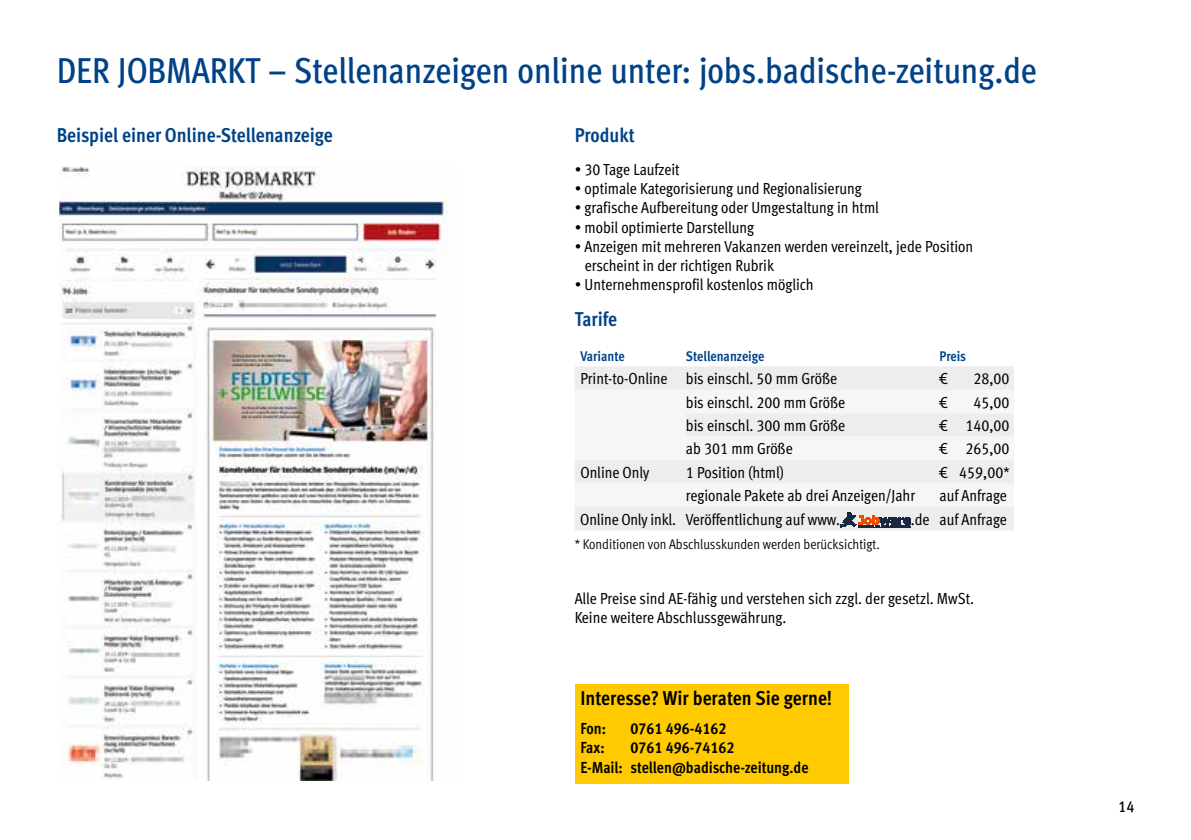
<style>
.page{position:relative;width:1191px;height:840px;background:#fff}
.page>*{position:absolute;margin:0;border:0;box-sizing:border-box;transform-origin:0 0}
.t1{font:500 condensed 36px "Meta OT";color:#004287}
.t2{font:700 condensed 20px "Meta OT";color:#004287}
.t3{font:700 condensed 20px "Meta OT";color:#000}
.t4{font:condensed 16px/19.2px "Meta OT";color:#000}
.t5{font:700 condensed 16px/19.2px "Meta OT";color:#000}
.t6{font:500 condensed 16px "Meta OT";color:#000}
.t7{font:14px "Meta OT Cond Norm";color:#000}
.t8{font:700 condensed 14px "Meta OT";letter-spacing:-.005em;color:#004287}
</style>
<div class="page">
<div style="left:574px;top:683px;width:274px;height:99px;background:#ffcb00"></div>
<div style="left:575px;top:366px;width:439px;height:164px;background:#ededed"></div>
<svg style="left:575px;top:389px;width:439px;height:117px;fill:#f6f6f6"></svg>
<svg style="left:840px;top:511px;width:71px;height:17px"></svg>
<img style="left:60px;top:167px;width:388px;height:612px">
<h1 class="t1" style="left:57px;top:47px;width:981px">DER JOBMARKT – Stellenanzeigen online unter: jobs.badische-zeitung.de</h1>
<p class="t2" style="left:57px;top:122px;width:278px">Beispiel einer Online-Stellenanzeige</p>
<p class="t2" style="left:574px;top:122px;width:62px">Produkt</p>
<p class="t4" style="left:574px;top:159px;width:107px">• 30 Tage Laufzeit</p>
<p class="t4" style="left:574px;top:178px;width:288px">• optimale Kategorisierung und Regionalisierung</p>
<p class="t4" style="left:574px;top:197px;width:306px">• grafische Aufbereitung oder Umgestaltung in html</p>
<p class="t4" style="left:574px;top:217px;width:181px">• mobil optimierte Darstellung</p>
<p class="t4" style="left:584px;top:236px;width:390px;text-indent:-10px">• Anzeigen mit mehreren Vakanzen werden vereinzelt, jede Position erscheint in der richtigen Rubrik</p>
<p class="t4" style="left:574px;top:274px;width:240px">• Unternehmensprofil kostenlos möglich</p>
<p class="t2" style="left:574px;top:306px;width:44px">Tarife</p>
<p class="t8" style="left:580px;top:346px;width:46px">Variante</p>
<p class="t8" style="left:686px;top:346px;width:80px">Stellenanzeige</p>
<p class="t8" style="left:939px;top:346px;width:28px">Preis</p>
<p class="t4" style="left:580px;top:368px;width:258px">Print-to-Online bis einschl. 50 mm Größe</p>
<p class="t4" style="left:939px;top:368px;width:9px">€</p>
<p class="t4" style="left:973px;top:368px;width:38px">28,00</p>
<p class="t4" style="left:686px;top:391px;width:161px">bis einschl. 200 mm Größe</p>
<p class="t4" style="left:939px;top:391px;width:9px">€</p>
<p class="t4" style="left:973px;top:391px;width:38px">45,00</p>
<p class="t4" style="left:686px;top:415px;width:161px">bis einschl. 300 mm Größe</p>
<p class="t4" style="left:939px;top:415px;width:72px">€ 140,00</p>
<p class="t4" style="left:686px;top:438px;width:108px">ab 301 mm Größe</p>
<p class="t4" style="left:939px;top:438px;width:72px">€ 265,00</p>
<p class="t4" style="left:580px;top:462px;width:70px">Online Only</p>
<p class="t4" style="left:686px;top:462px;width:99px">1 Position (html)</p>
<p class="t4" style="left:939px;top:462px;width:72px">€ 459,00*</p>
<p class="t4" style="left:686px;top:485px;width:231px">regionale Pakete ab drei Anzeigen/Jahr</p>
<p class="t4" style="left:939px;top:485px;width:69px">auf Anfrage</p>
<p class="t4" style="left:580px;top:508px;width:261px">Online Only inkl. Veröffentlichung auf www.</p>
<p class="t4" style="left:911px;top:508px;width:98px">.de auf Anfrage</p>
<p class="t7" style="left:574px;top:535px;width:307px">* Konditionen von Abschlusskunden werden berücksichtigt.</p>
<p class="t4" style="left:574px;top:588px;width:401px">Alle Preise sind AE-fähig und verstehen sich zzgl. der gesetzl. MwSt.<br>Keine weitere Abschlussgewährung.</p>
<p class="t3" style="left:580px;top:684px;width:253px">Interesse? Wir beraten Sie gerne!</p>
<p class="t5" style="left:580px;top:718px;width:27px">Fon:</p>
<p class="t5" style="left:630px;top:718px;width:97px">0761 496-4162</p>
<p class="t5" style="left:580px;top:737px;width:26px">Fax:</p>
<p class="t5" style="left:580px;top:737px;width:230px;text-indent:50px">0761 496-74162<br>E-Mail: stellen@badische-zeitung.de</p>
<p class="t6" style="left:1118px;top:796px;width:17px">14</p>
</div>
